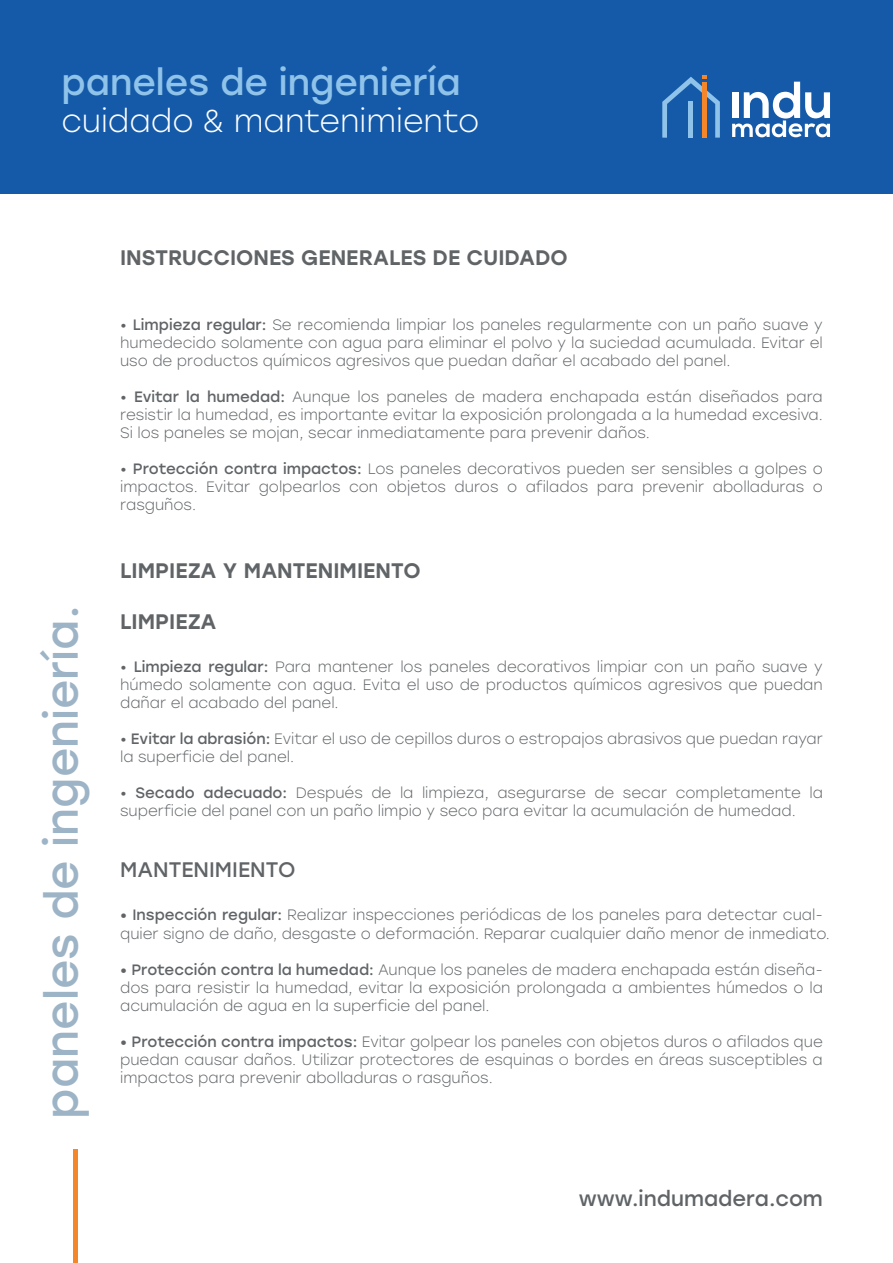
<style>
.page{position:relative;width:893px;height:1263px;background:#fff}
.page>*{position:absolute;margin:0;border:0;box-sizing:border-box;transform-origin:0 0}
.t1{font:45px "Stolzl";color:#9db4c7}
.t2{font:36px "Stolzl";color:#90c3e9}
.t3{font:300 31.5px "Stolzl";color:#fff}
.t4{font:500 21px "Stolzl";color:#606467}
.t5{font:21px "Stolzl";color:#606467}
.t6{font:300 15px/18px "Stolzl";color:#606467;text-align:justify}
.s1{font-weight:400}
</style>
<div class="page">
<div style="left:0;top:0;width:893px;height:194px;background:#155aa9"></div>
<svg style="left:732px;top:82px;width:98px;height:55px"></svg>
<svg style="left:662px;top:75px;width:58px;height:63px"></svg>
<div style="left:702px;top:82px;width:5px;height:56px;background:#f5872a"></div>
<div style="left:688px;top:101px;width:5px;height:37px;background:#90c3e9"></div>
<div style="left:73px;top:1149px;width:5px;height:114px;background:#f5872a"></div>
<h2 class="t2" style="left:61px;top:57px;width:401px">paneles de ingeniería</h2>
<h3 class="t3" style="left:61px;top:99px;width:419px">cuidado &amp; mantenimiento</h3>
<h3 class="t4" style="left:120px;top:243px;width:449px">INSTRUCCIONES GENERALES DE CUIDADO</h3>
<h1 class="t1" style="left:30px;top:1118px;width:515px;rotate:-90deg">paneles de ingeniería.</h1>
<p class="t6" style="left:120px;top:315px;width:704px">• <span class="s1">Limpieza regular:</span> Se recomienda limpiar los paneles regularmente con un paño suave y humedecido solamente con agua para eliminar el polvo y la suciedad acumulada. Evitar el uso de productos químicos agresivos que puedan dañar el acabado del panel.</p>
<p class="t6" style="left:120px;top:387px;width:704px">• <span class="s1">Evitar la humedad:</span> Aunque los paneles de madera enchapada están diseñados para resistir la humedad, es importante evitar la exposición prolongada a la humedad excesiva.<br>Si los paneles se mojan, secar inmediatamente para prevenir daños.</p>
<p class="t6" style="left:120px;top:459px;width:704px">• <span class="s1">Protección contra impactos:</span> Los paneles decorativos pueden ser sensibles a golpes o impactos. Evitar golpearlos con objetos duros o afilados para prevenir abolladuras o rasguños.</p>
<h3 class="t4" style="left:120px;top:556px;width:302px">LIMPIEZA Y MANTENIMIENTO</h3>
<h3 class="t4" style="left:120px;top:606px;width:98px">LIMPIEZA</h3>
<p class="t6" style="left:120px;top:657px;width:704px">• <span class="s1">Limpieza regular:</span> Para mantener los paneles decorativos limpiar con un paño suave y húmedo solamente con agua. Evita el uso de productos químicos agresivos que puedan dañar el acabado del panel.</p>
<p class="t6" style="left:120px;top:729px;width:704px">• <span class="s1">Evitar la abrasión:</span> Evitar el uso de cepillos duros o estropajos abrasivos que puedan rayar la superficie del panel.</p>
<p class="t6" style="left:120px;top:783px;width:704px">• <span class="s1">Secado adecuado:</span> Después de la limpieza, asegurarse de secar completamente la superficie del panel con un paño limpio y seco para evitar la acumulación de humedad.</p>
<h3 class="t5" style="left:120px;top:855px;width:177px">MANTENIMIENTO</h3>
<p class="t6" style="left:120px;top:906px;width:711px"><span class="s1">• Inspección regular:</span> Realizar inspecciones periódicas de los paneles para detectar cual&shy;quier signo de daño, desgaste o deformación. Reparar cualquier daño menor de inmediato.</p>
<p class="t6" style="left:120px;top:960px;width:704px"><span class="s1">• Protección contra la humedad:</span> Aunque los paneles de madera enchapada están diseña&shy;dos para resistir la humedad, evitar la exposición prolongada a ambientes húmedos o la acumulación de agua en la superficie del panel.</p>
<p class="t6" style="left:120px;top:1032px;width:704px"><span class="s1">• Protección contra impactos:</span> Evitar golpear los paneles con objetos duros o afilados que puedan causar daños. Utilizar protectores de esquinas o bordes en áreas susceptibles a impactos para prevenir abolladuras o rasguños.</p>
<h3 class="t5" style="left:579px;top:1184px;width:246px">www.indumadera.com</h3>
</div>
